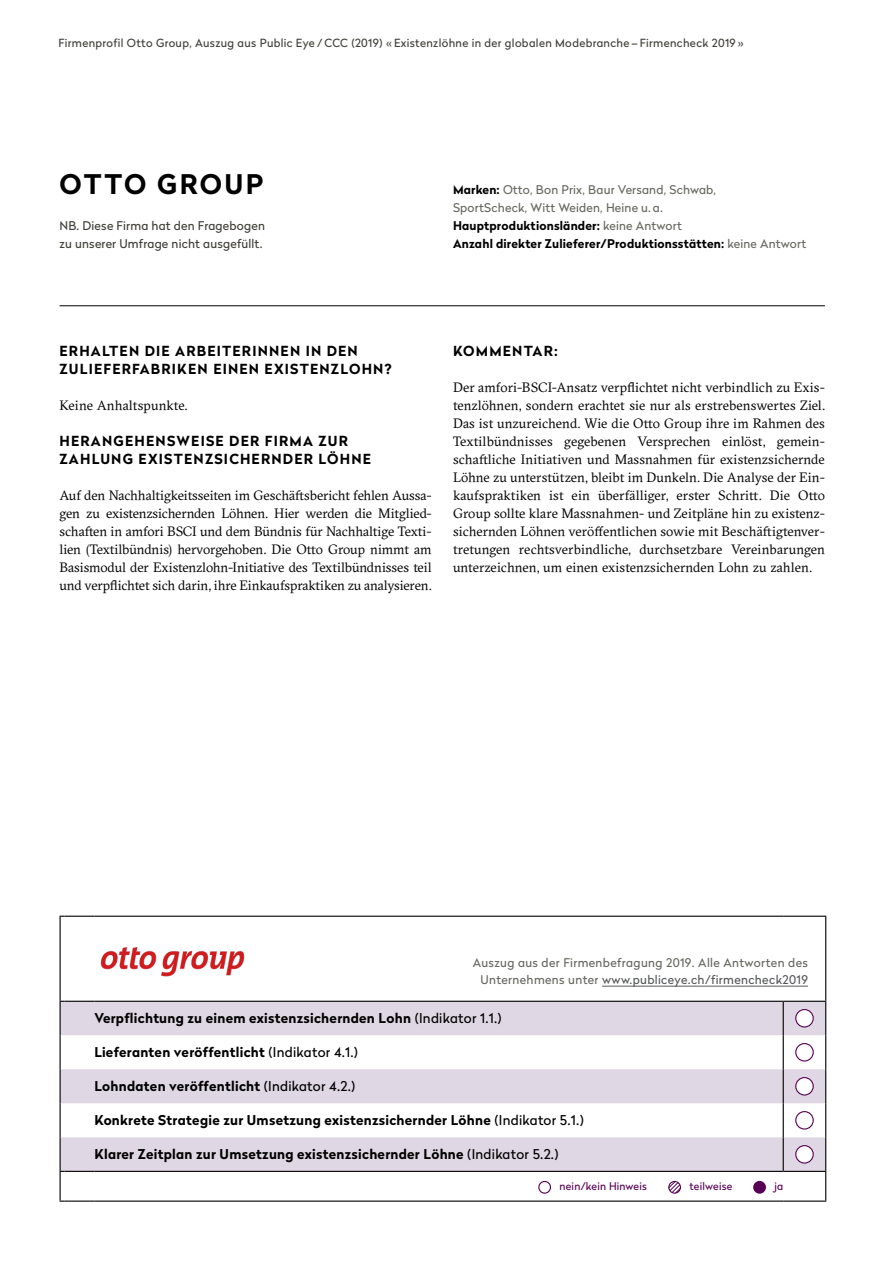
<style>
.page{position:relative;width:893px;height:1263px;background:#fff}
.page>*{position:absolute;margin:0;border:0;box-sizing:border-box;transform-origin:0 0}
._01_Untertitel_1{font:700 27px "Radikal";letter-spacing:.085em;color:#000}
._01_Untertitel_1-2{font:700 13.8px/18px "Radikal";letter-spacing:.085em;color:#000}
._03_Lauftext_oE-Ausz{font:700 13.8px "Radikal";letter-spacing:.085em;color:#000}
._03_Lauftext_oE-Ausz-2{font:13.5px/18px "GT Sectra";color:#000;text-align:justify}
._04_Fussnote{font:700 13.5px "Radikal";letter-spacing:.02em;color:#000}
._01_Untertitel_1-3{font:13.5px "GT Sectra";letter-spacing:.005em;color:#000}
._03_Lauftext_oE-Ausz-3{font:700 12px "Radikal";letter-spacing:.015em;color:#000}
._03_Lauftext_oE-Ausz-4{font:12px "Radikal";letter-spacing:.015em;color:#696961}
._03_Lauftext_oE-Ausz-5{font:12px "Radikal";letter-spacing:.015em;color:#403f38}
._07_Quote_Absender{font:12px "Radikal";letter-spacing:.03em;color:#58595b}
._07_Quote_Absender-2{font:12px "Radikal";letter-spacing:.03em;color:#696961}
.t1{font:11.25px "Radikal";letter-spacing:.03em;color:#403f38}
._04_Fussnote-2{font:10.5px "Radikal";letter-spacing:.02em;color:#570054}
.s1{font-weight:700;color:#000}
.s2{font-weight:400;color:#696961}
.s3{color:#696961}
.s4{font-weight:400}
</style>
<div class="page">
<svg style="left:61px;top:962px;width:764px;height:230px"></svg>
<svg style="left:61px;top:1002px;width:764px;height:169px;fill:#e0d7e4"></svg>
<hr style="left:825px;top:917px;width:1px;height:84px;background:#000">
<hr style="left:783px;top:1002px;width:1px;height:33px;background:#000">
<hr style="left:825px;top:1002px;width:1px;height:33px;background:#000">
<hr style="left:783px;top:1035px;width:1px;height:34px;background:#000">
<hr style="left:825px;top:1035px;width:1px;height:34px;background:#000">
<hr style="left:783px;top:1069px;width:1px;height:34px;background:#000">
<hr style="left:825px;top:1069px;width:1px;height:34px;background:#000">
<hr style="left:783px;top:1103px;width:1px;height:34px;background:#000">
<hr style="left:825px;top:1103px;width:1px;height:34px;background:#000">
<hr style="left:783px;top:1137px;width:1px;height:34px;background:#000">
<hr style="left:825px;top:1137px;width:1px;height:34px;background:#000">
<svg style="left:825px;top:1172px;width:1px;height:28px"></svg>
<hr style="left:94px;top:1200px;width:689px;height:2px;background:#000">
<hr style="left:783px;top:1200px;width:43px;height:2px;background:#000">
<hr style="left:783px;top:1001px;width:43px;height:1px;background:#000">
<hr style="left:60px;top:917px;width:1px;height:84px;background:#000">
<svg style="left:60px;top:916px;width:34px;height:1px"></svg>
<hr style="left:94px;top:916px;width:689px;height:1px;background:#000">
<hr style="left:783px;top:916px;width:43px;height:1px;background:#000">
<hr style="left:60px;top:1002px;width:1px;height:33px;background:#000">
<svg style="left:60px;top:1001px;width:34px;height:1px"></svg>
<hr style="left:94px;top:1001px;width:689px;height:1px;background:#000">
<hr style="left:60px;top:1035px;width:1px;height:34px;background:#000">
<hr style="left:60px;top:1069px;width:1px;height:34px;background:#000">
<hr style="left:60px;top:1103px;width:1px;height:34px;background:#000">
<hr style="left:60px;top:1137px;width:1px;height:34px;background:#000">
<svg style="left:60px;top:1171px;width:34px;height:31px"></svg>
<hr style="left:94px;top:1171px;width:689px;height:1px;background:#000">
<hr style="left:783px;top:1171px;width:43px;height:1px;background:#000">
<img style="left:101px;top:947px;width:144px;height:29px">
<div style="left:796px;top:1009px;width:17px;height:18px;background:#fff;border-radius:50%"></div>
<div style="left:795px;top:1009px;width:19px;height:18px;border:1px solid #570054;border-radius:50%"></div>
<div style="left:796px;top:1043px;width:17px;height:18px;background:#fff;border-radius:50%"></div>
<div style="left:795px;top:1043px;width:19px;height:18px;border:1px solid #570054;border-radius:50%"></div>
<div style="left:796px;top:1077px;width:17px;height:18px;background:#fff;border-radius:50%"></div>
<div style="left:795px;top:1077px;width:19px;height:18px;border:1px solid #570054;border-radius:50%"></div>
<div style="left:796px;top:1111px;width:17px;height:18px;background:#fff;border-radius:50%"></div>
<div style="left:795px;top:1111px;width:19px;height:18px;border:1px solid #570054;border-radius:50%"></div>
<div style="left:796px;top:1146px;width:17px;height:17px;background:#fff;border-radius:50%"></div>
<div style="left:795px;top:1145px;width:19px;height:18px;border:1px solid #570054;border-radius:50%"></div>
<div style="left:539px;top:1181px;width:11px;height:12px;background:#fff;border-radius:50%"></div>
<div style="left:538px;top:1181px;width:13px;height:13px;border:1px solid #570054;border-radius:50%"></div>
<div style="left:753px;top:1181px;width:13px;height:13px;background:#570054;border-radius:50%"></div>
<svg style="left:669px;top:1181px;width:11px;height:11px"></svg>
<div style="left:668px;top:1181px;width:13px;height:13px;border:1px solid #570054;border-radius:50%"></div>
<hr style="left:60px;top:305px;width:765px;height:1px;background:#000">
<hr style="left:602px;top:986px;width:206px;height:1px;background:#58595b">
<p class="t1" style="left:58px;top:35px;width:687px">Firmenprofil Otto Group, Auszug aus Public Eye / CCC (2019) « Existenzlöhne in der globalen Modebranche – Firmencheck 2019 »</p>
<p class="_01_Untertitel_1" style="left:60px;top:164px;width:205px">OTTO GROUP</p>
<p class="_03_Lauftext_oE-Ausz-4" style="left:453px;top:181px;width:265px"><span class="s1">Marken:</span> Otto, Bon Prix, Baur Versand, Schwab,</p>
<p class="_03_Lauftext_oE-Ausz-4" style="left:453px;top:199px;width:211px">SportScheck, Witt Weiden, Heine u. a.</p>
<p class="_03_Lauftext_oE-Ausz-3" style="left:453px;top:217px;width:230px">Hauptproduktionsländer: <span class="s2">keine Antwort</span></p>
<p class="_03_Lauftext_oE-Ausz-3" style="left:453px;top:235px;width:355px">Anzahl direkter Zulieferer/Produktionsstätten: <span class="s2">keine Antwort</span></p>
<p class="_03_Lauftext_oE-Ausz-5" style="left:60px;top:217px;width:207px">NB. Diese Firma hat den Fragebogen</p>
<p class="_03_Lauftext_oE-Ausz-5" style="left:60px;top:235px;width:205px">zu unserer Umfrage nicht ausgefüllt.</p>
<p class="_01_Untertitel_1-2" style="left:60px;top:341px;width:300px">ERHALTEN DIE ARBEITERINNEN IN DEN</p>
<p class="_01_Untertitel_1-2" style="left:60px;top:359px;width:334px">ZULIEFERFABRIKEN EINEN EXISTENZLOHN?</p>
<p class="_01_Untertitel_1-3" style="left:60px;top:397px;width:129px">Keine Anhaltspunkte.</p>
<p class="_01_Untertitel_1-2" style="left:60px;top:431px;width:313px">HERANGEHENSWEISE DER FIRMA ZUR<br>ZAHLUNG EXISTENZSICHERNDER LÖHNE</p>
<p class="_03_Lauftext_oE-Ausz-2" style="left:60px;top:486px;width:374px">Auf den Nachhaltigkeitsseiten im Geschäftsbericht fehlen Aussa&shy;gen zu existenzsichernden Löhnen. Hier werden die Mitglied&shy;schaften in amfori BSCI und dem Bündnis für Nachhaltige Texti&shy;lien (Textilbündnis) hervorgehoben. Die Otto Group nimmt am Basismodul der Existenzlohn-Initiative des Textilbündnisses teil und verpflichtet sich darin, ihre Einkaufspraktiken zu analysieren.</p>
<p class="_03_Lauftext_oE-Ausz" style="left:453px;top:341px;width:106px">KOMMENTAR:</p>
<p class="_03_Lauftext_oE-Ausz-2" style="left:453px;top:378px;width:373px">Der amfori-BSCI-Ansatz verpflichtet nicht verbindlich zu Exis&shy;tenzlöhnen, sondern erachtet sie nur als erstrebenswertes Ziel.<br>Das ist unzureichend. Wie die Otto Group ihre im Rahmen des Textilbündnisses gegebenen Versprechen einlöst, gemein&shy;schaftliche Initiativen und Massnahmen für existenzsichernde Löhne zu unterstützen, bleibt im Dunkeln. Die Analyse der Ein&shy;kaufspraktiken ist ein überfälliger, erster Schritt. Die Otto Group sollte klare Massnahmen- und Zeitpläne hin zu existenz&shy;sichernden Löhnen veröffentlichen sowie mit Beschäftigtenver&shy;tretungen rechtsverbindliche, durchsetzbare Vereinbarungen unterzeichnen, um einen existenzsichernden Lohn zu zahlen.</p>
<p class="_07_Quote_Absender-2" style="left:473px;top:954px;width:337px">Auszug aus der Firmenbefragung 2019. Alle Antworten des</p>
<p class="_07_Quote_Absender" style="left:480px;top:971px;width:329px"><span class="s3">Unternehmens unter</span> www.publiceye.ch/firmencheck2019</p>
<p class="_04_Fussnote" style="left:94px;top:1009px;width:409px">Verpflichtung zu einem existenzsichernden Lohn <span class="s4">(Indikator 1.1.)</span></p>
<p class="_04_Fussnote" style="left:94px;top:1043px;width:265px">Lieferanten veröffentlicht <span class="s4">(Indikator 4.1.)</span></p>
<p class="_04_Fussnote" style="left:94px;top:1077px;width:262px">Lohndaten veröffentlicht <span class="s4">(Indikator 4.2.)</span></p>
<p class="_04_Fussnote" style="left:94px;top:1111px;width:491px">Konkrete Strategie zur Umsetzung existenzsichernder Löhne <span class="s4">(Indikator 5.1.)</span></p>
<p class="_04_Fussnote" style="left:94px;top:1145px;width:466px">Klarer Zeitplan zur Umsetzung existenzsichernder Löhne <span class="s4">(Indikator 5.2.)</span></p>
<p class="_04_Fussnote-2" style="left:559px;top:1179px;width:89px">nein/kein Hinweis</p>
<p class="_04_Fussnote-2" style="left:689px;top:1179px;width:44px">teilweise</p>
<p class="_04_Fussnote-2" style="left:774px;top:1179px;width:10px">ja</p>
</div>
